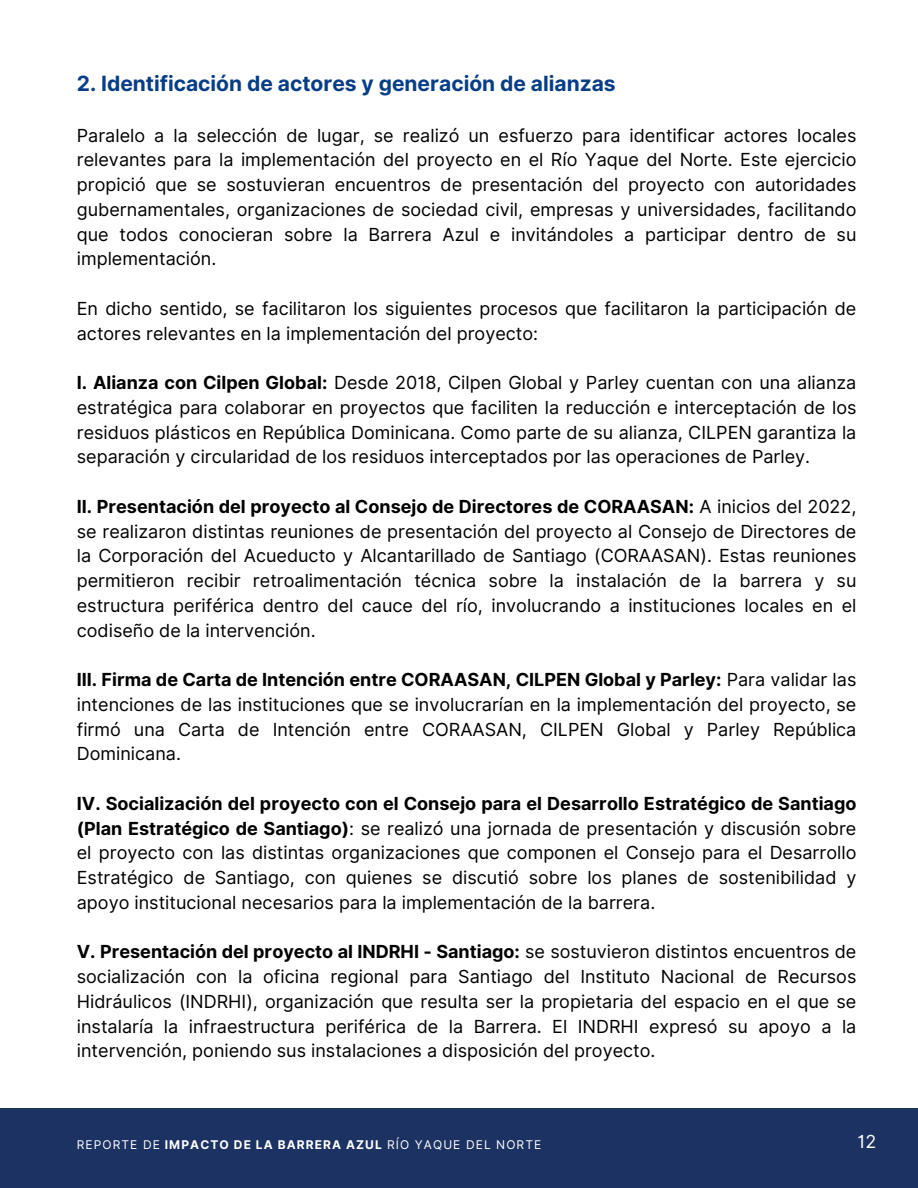
<style>
.page{position:relative;width:918px;height:1188px;background:#fff}
.page>*{position:absolute;margin:0;border:0;box-sizing:border-box;transform-origin:0 0}
.t1{font:700 21px "Inter";color:#063d86}
.t2{font:18px/24.8px "Inter";color:#000;text-align:justify}
.t3{font:18px "Inter";color:#fff}
.t4{font:12px "Inter";letter-spacing:.09em;color:#fff}
.s1{font-weight:700}
</style>
<div class="page">
<div style="left:0;top:1108px;width:918px;height:80px;background:#1c3262"></div>
<h1 class="t1" style="left:77px;top:71px;width:540px">2. Identificación de actores y generación de alianzas</h1>
<h2 class="t2" style="left:77px;top:123px;width:781px">Paralelo a la selección de lugar, se realizó un esfuerzo para identificar actores locales relevantes para la implementación del proyecto en el Río Yaque del Norte. Este ejercicio propició que se sostuvieran encuentros de presentación del proyecto con autoridades gubernamentales, organizaciones de sociedad civil, empresas y universidades, facilitando que todos conocieran sobre la Barrera Azul e invitándoles a participar dentro de su implementación.</h2>
<h2 class="t2" style="left:77px;top:296px;width:781px">En dicho sentido, se facilitaron los siguientes procesos que facilitaron la participación de actores relevantes en la implementación del proyecto:</h2>
<h2 class="t2" style="left:77px;top:370px;width:781px"><span class="s1">I. Alianza con Cilpen Global:</span> Desde 2018, Cilpen Global y Parley cuentan con una alianza estratégica para colaborar en proyectos que faciliten la reducción e interceptación de los residuos plásticos en República Dominicana. Como parte de su alianza, CILPEN garantiza la separación y circularidad de los residuos interceptados por las operaciones de Parley.</h2>
<h2 class="t2" style="left:77px;top:494px;width:781px"><span class="s1">II. Presentación del proyecto al Consejo de Directores de CORAASAN:</span> A inicios del 2022, se realizaron distintas reuniones de presentación del proyecto al Consejo de Directores de la Corporación del Acueducto y Alcantarillado de Santiago (CORAASAN). Estas reuniones permitieron recibir retroalimentación técnica sobre la instalación de la barrera y su estructura periférica dentro del cauce del río, involucrando a instituciones locales en el codiseño de la intervención.</h2>
<h2 class="t2" style="left:77px;top:667px;width:781px"><span class="s1">III. Firma de Carta de Intención entre CORAASAN, CILPEN Global y Parley:</span> Para validar las intenciones de las instituciones que se involucrarían en la implementación del proyecto, se firmó una Carta de Intención entre CORAASAN, CILPEN Global y Parley República Dominicana.</h2>
<h2 class="t2" style="left:77px;top:791px;width:781px"><span class="s1">IV. Socialización del proyecto con el Consejo para el Desarrollo Estratégico de Santiago (Plan Estratégico de Santiago)</span>: se realizó una jornada de presentación y discusión sobre el proyecto con las distintas organizaciones que componen el Consejo para el Desarrollo Estratégico de Santiago, con quienes se discutió sobre los planes de sostenibilidad y apoyo institucional necesarios para la implementación de la barrera.</h2>
<h2 class="t2" style="left:77px;top:939px;width:781px"><span class="s1">V. Presentación del proyecto al INDRHI - Santiago:</span> se sostuvieron distintos encuentros de socialización con la oficina regional para Santiago del Instituto Nacional de Recursos Hidráulicos (INDRHI), organización que resulta ser la propietaria del espacio en el que se instalaría la infraestructura periférica de la Barrera. El INDRHI expresó su apoyo a la intervención, poniendo sus instalaciones a disposición del proyecto.</h2>
<p class="t4" style="left:77px;top:1137px;width:466px">REPORTE DE <span class="s1">IMPACTO DE LA BARRERA AZUL</span> RÍO YAQUE DEL NORTE</p>
<p class="t3" style="left:857px;top:1130px;width:20px">12</p>
</div>
